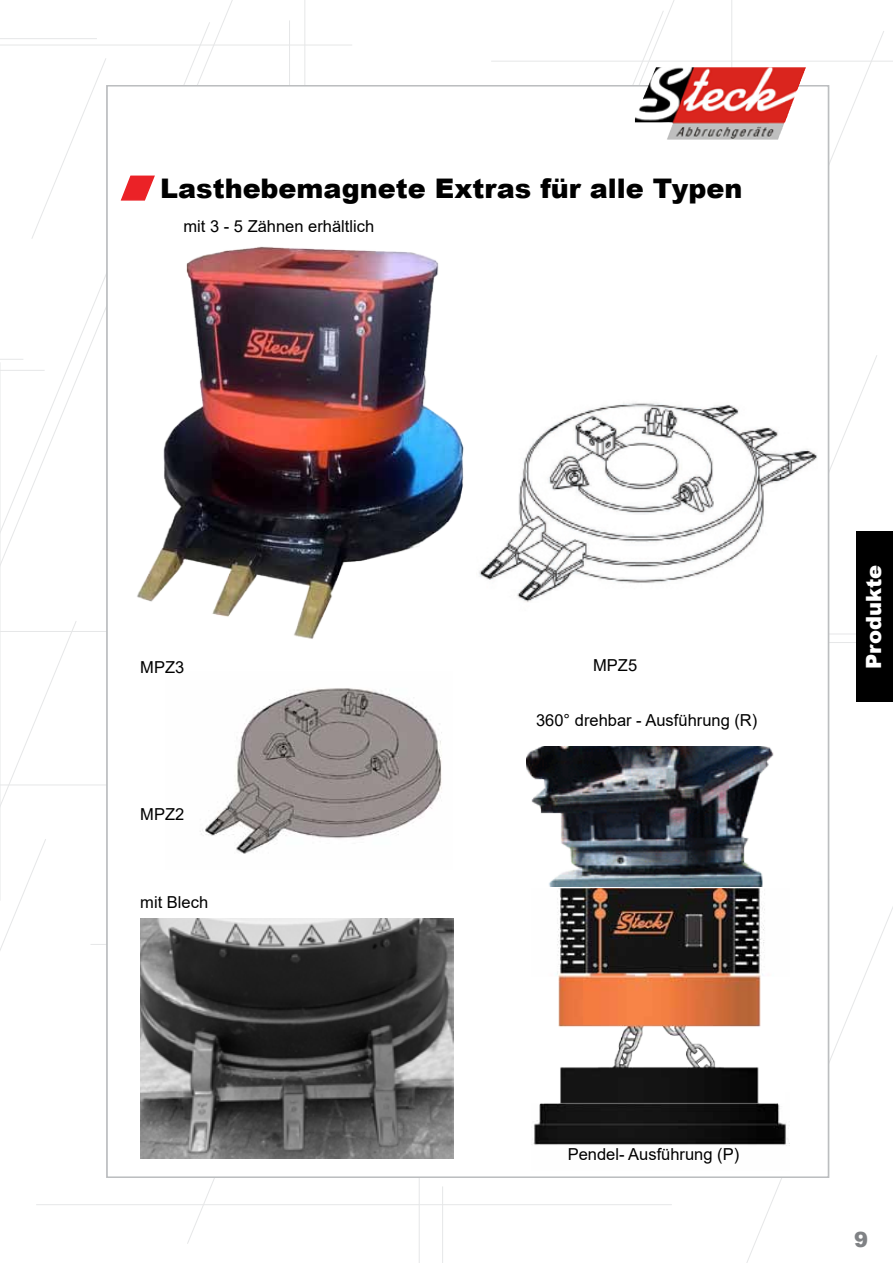
<style>
.page{position:relative;width:893px;height:1263px;background:#fff}
.page>*{position:absolute;margin:0;border:0;box-sizing:border-box;transform-origin:0 0}
.t1{font:900 27px "Arial";color:#000}
.t2{font:900 21px "Arial";color:#fff}
.t3{font:900 21px "Arial";color:#808285}
.t4{font:16.5px "Arial";color:#000}
</style>
<div class="page">
<svg style="left:0;top:22px;width:211px;height:542px"></svg>
<svg style="left:746px;top:901px;width:147px;height:362px"></svg>
<svg style="left:0;top:621px;width:77px;height:330px"></svg>
<svg style="left:829px;top:354px;width:48px;height:183px"></svg>
<svg style="left:187px;top:1178px;width:28px;height:66px"></svg>
<hr style="left:0;top:38px;width:97px;height:1px;background:#e6e7e8">
<hr style="left:491px;top:61px;width:402px;height:1px;background:#e6e7e8">
<svg style="left:0;top:359px;width:23px;height:1px"></svg>
<hr style="left:0;top:370px;width:45px;height:1px;background:#e6e7e8">
<hr style="left:0;top:784px;width:370px;height:1px;background:#e6e7e8">
<hr style="left:36px;top:1204px;width:636px;height:1px;background:#e6e7e8">
<hr style="left:0;top:631px;width:141px;height:1px;background:#e6e7e8">
<hr style="left:731px;top:0;width:1px;height:511px;background:#e6e7e8">
<hr style="left:289px;top:20px;width:1px;height:539px;background:#e6e7e8">
<hr style="left:304px;top:0;width:1px;height:504px;background:#e6e7e8">
<hr style="left:419px;top:753px;width:1px;height:510px;background:#e6e7e8">
<hr style="left:442px;top:1186px;width:1px;height:77px;background:#e6e7e8">
<hr style="left:0;top:45px;width:352px;height:1px;background:#e6e7e8">
<hr style="left:0;top:362px;width:1px;height:539px;background:#e6e7e8">
<svg style="left:829px;top:31px;width:55px;height:181px"></svg>
<svg style="left:31px;top:57px;width:76px;height:183px"></svg>
<hr style="left:733px;top:634px;width:160px;height:1px;background:#e6e7e8">
<hr style="left:719px;top:642px;width:160px;height:1px;background:#e6e7e8">
<hr style="left:90px;top:944px;width:283px;height:1px;background:#e6e7e8">
<div style="left:106px;top:85px;width:723px;height:1093px;background:#fff;border:2px solid #bcbec0"></div>
<div style="left:856px;top:531px;width:37px;height:171px;background:#000"></div>
<img style="left:200px;top:688px;width:242px;height:166px">
<img style="left:533px;top:889px;width:256px;height:256px">
<img style="left:526px;top:747px;width:248px;height:139px">
<svg style="left:120px;top:175px;width:35px;height:26px"></svg>
<img style="left:137px;top:246px;width:327px;height:393px">
<img style="left:140px;top:918px;width:313px;height:241px">
<img style="left:479px;top:403px;width:338px;height:199px">
<img style="left:635px;top:67px;width:171px;height:73px">
<h1 class="t1" style="left:160px;top:169px;width:584px">Lasthebemagnete Extras für alle Typen</h1>
<p class="t4" style="left:184px;top:215px;width:192px">mit 3 - 5 Zähnen erhältlich</p>
<p class="t4" style="left:140px;top:656px;width:46px">MPZ3</p>
<p class="t4" style="left:593px;top:654px;width:46px">MPZ5</p>
<p class="t4" style="left:140px;top:803px;width:46px">MPZ2</p>
<p class="t4" style="left:140px;top:891px;width:69px">mit Blech</p>
<p class="t4" style="left:536px;top:709px;width:223px">360° drehbar - Ausführung (R)</p>
<p class="t4" style="left:568px;top:1142px;width:173px">Pendel- Ausführung (P)</p>
<p class="t2" style="left:858px;top:669px;width:106px;rotate:-90deg">Produkte</p>
<p class="t3" style="left:854px;top:1224px;width:16px">9</p>
</div>
